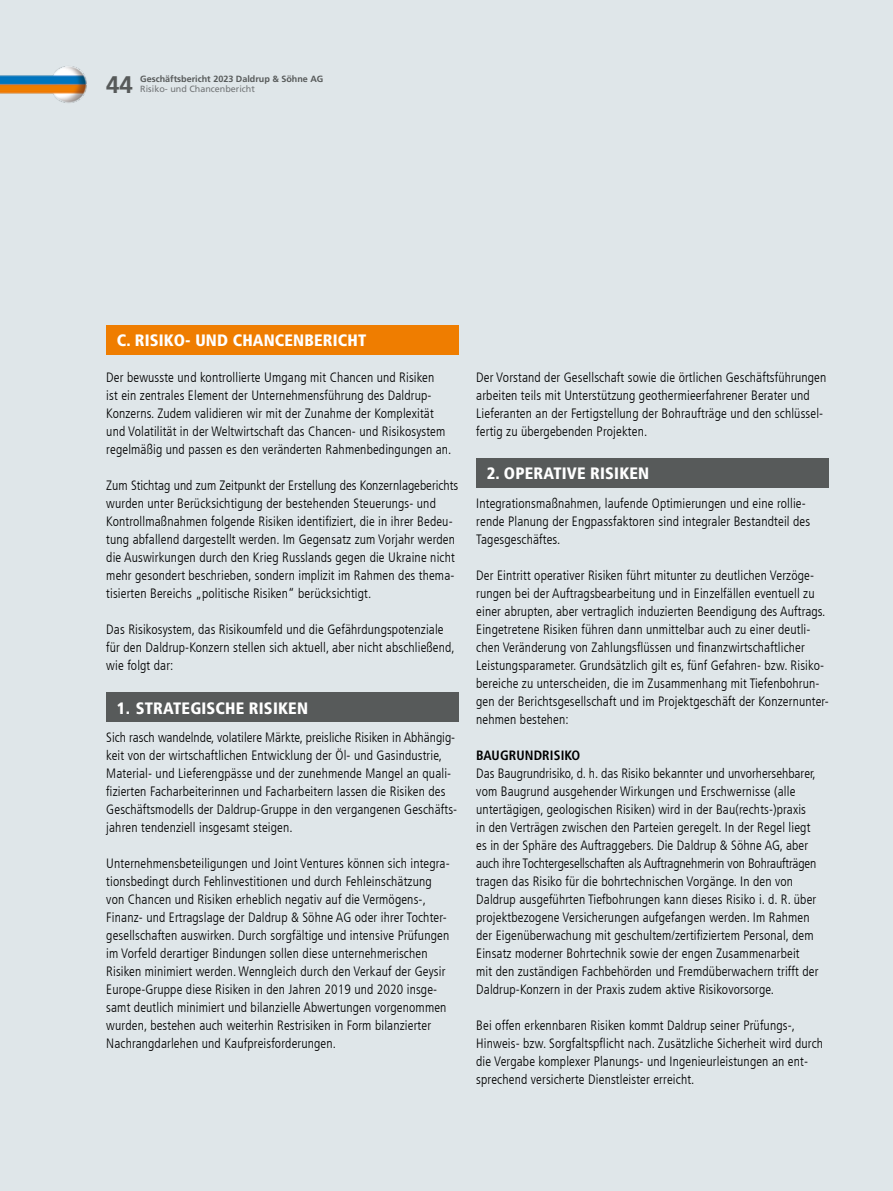
<style>
.page{position:relative;width:893px;height:1191px;background:#dfe6e9}
.page>*{position:absolute;margin:0;border:0;box-sizing:border-box;transform-origin:0 0}
.t1{font:700 24px "Frutiger LT Com";color:#575a5a}
.t2{font:900 condensed 16.5px "Frutiger LT Com";letter-spacing:.01em;color:#fff}
.t3{font:300 condensed 13.5px/18px "Frutiger LT Com";letter-spacing:.01em;color:#000}
.t4{font:700 condensed 13.5px "Frutiger LT Com";letter-spacing:.01em;color:#000}
.t5{font:700 9px "Frutiger LT Com";color:#575a5a}
.t6{font:9px "Frutiger LT Com";color:#727577}
</style>
<div class="page">
<img style="left:0;top:66px;width:87px;height:37px">
<div style="left:106px;top:325px;width:353px;height:29px;background:#ef7d00"></div>
<div style="left:106px;top:692px;width:353px;height:30px;background:#575a5a"></div>
<div style="left:476px;top:458px;width:353px;height:30px;background:#575a5a"></div>
<h1 class="t1" style="left:106px;top:70px;width:28px">44</h1>
<p class="t5" style="left:140px;top:74px;width:185px">Geschäftsbericht 2023 Daldrup &amp; Söhne AG</p>
<p class="t6" style="left:140px;top:84px;width:116px">Risiko- und Chancenbericht</p>
<p class="t2" style="left:117px;top:330px;width:251px">C. RISIKO- UND CHANCENBERICHT</p>
<p class="t3" style="left:106px;top:369px;width:347px">Der bewusste und kontrollierte Umgang mit Chancen und Risiken<br>ist ein zentrales Element der Unternehmensführung des Daldrup-Konzerns. Zudem validieren wir mit der Zunahme der Komplexität und Volatilität in der Weltwirtschaft das Chancen- und Risikosystem regelmäßig und passen es den veränderten Rahmenbedingungen an.</p>
<p class="t3" style="left:106px;top:477px;width:353px">Zum Stichtag und zum Zeitpunkt der Erstellung des Konzernlageberichts wurden unter Berücksichtigung der bestehenden Steuerungs- und Kontrollmaßnahmen folgende Risiken identifiziert, die in ihrer Bedeu&shy;tung abfallend dargestellt werden. Im Gegensatz zum Vorjahr werden die Auswirkungen durch den Krieg Russlands gegen die Ukraine nicht mehr gesondert beschrieben, sondern implizit im Rahmen des thema&shy;tisierten Bereichs „politische Risiken“ berücksichtigt.</p>
<p class="t3" style="left:106px;top:621px;width:350px">Das Risikosystem, das Risikoumfeld und die Gefährdungspotenziale für den Daldrup-Konzern stellen sich aktuell, aber nicht abschließend, wie folgt dar:</p>
<p class="t2" style="left:117px;top:698px;width:193px">1. STRATEGISCHE RISIKEN</p>
<p class="t3" style="left:106px;top:729px;width:352px">Sich rasch wandelnde, volatilere Märkte, preisliche Risiken in Abhängig&shy;keit von der wirtschaftlichen Entwicklung der Öl- und Gasindustrie, Material- und Lieferengpässe und der zunehmende Mangel an quali&shy;fizierten Facharbeiterinnen und Facharbeitern lassen die Risiken des Geschäftsmodells der Daldrup-Gruppe in den vergangenen Geschäfts&shy;jahren tendenziell insgesamt steigen.</p>
<p class="t3" style="left:106px;top:855px;width:345px">Unternehmensbeteiligungen und Joint Ventures können sich integra&shy;tionsbedingt durch Fehlinvestitionen und durch Fehleinschätzung von Chancen und Risiken erheblich negativ auf die Vermögens-, Finanz- und Ertragslage der Daldrup &amp; Söhne AG oder ihrer Tochter&shy;gesellschaften auswirken. Durch sorgfältige und intensive Prüfungen im Vorfeld derartiger Bindungen sollen diese unternehmerischen Risiken minimiert werden. Wenngleich durch den Verkauf der Geysir Europe-Gruppe diese Risiken in den Jahren 2019 und 2020 insge&shy;samt deutlich minimiert und bilanzielle Abwertungen vorgenommen wurden, bestehen auch weiterhin Restrisiken in Form bilanzierter Nachrangdarlehen und Kaufpreisforderungen.</p>
<p class="t3" style="left:476px;top:369px;width:352px">Der Vorstand der Gesellschaft sowie die örtlichen Geschäftsführungen arbeiten teils mit Unterstützung geothermieerfahrener Berater und Lieferanten an der Fertigstellung der Bohraufträge und den schlüssel&shy;fertig zu übergebenden Projekten.</p>
<p class="t2" style="left:487px;top:464px;width:164px">2. OPERATIVE RISIKEN</p>
<p class="t3" style="left:476px;top:495px;width:335px">Integrationsmaßnahmen, laufende Optimierungen und eine rollie&shy;rende Planung der Engpassfaktoren sind integraler Bestandteil des<br>Tagesgeschäftes.</p>
<p class="t3" style="left:476px;top:567px;width:354px">Der Eintritt operativer Risiken führt mitunter zu deutlichen Verzöge&shy;rungen bei der Auftragsbearbeitung und in Einzelfällen eventuell zu einer abrupten, aber vertraglich induzierten Beendigung des Auftrags.<br>Eingetretene Risiken führen dann unmittelbar auch zu einer deutli&shy;chen Veränderung von Zahlungsflüssen und finanzwirtschaftlicher Leistungsparameter. Grundsätzlich gilt es, fünf Gefahren- bzw. Risiko&shy;bereiche zu unterscheiden, die im Zusammenhang mit Tiefenbohrun&shy;gen der Berichtsgesellschaft und im Projektgeschäft der Konzernunter&shy;nehmen bestehen:</p>
<p class="t4" style="left:476px;top:747px;width:105px">BAUGRUNDRISIKO</p>
<p class="t3" style="left:476px;top:765px;width:344px">Das Baugrundrisiko, d. h. das Risiko bekannter und unvorhersehbarer, vom Baugrund ausgehender Wirkungen und Erschwernisse (alle untertägigen, geologischen Risiken) wird in der Bau(rechts-)praxis in den Verträgen zwischen den Parteien geregelt. In der Regel liegt es in der Sphäre des Auftraggebers. Die Daldrup &amp; Söhne AG, aber auch ihre Tochtergesellschaften als Auftragnehmerin von Bohraufträgen tragen das Risiko für die bohrtechnischen Vorgänge. In den von Daldrup ausgeführten Tiefbohrungen kann dieses Risiko i. d. R. über projektbezogene Versicherungen aufgefangen werden. Im Rahmen der Eigenüberwachung mit geschultem/zertifiziertem Personal, dem Einsatz moderner Bohrtechnik sowie der engen Zusammenarbeit mit den zuständigen Fachbehörden und Fremdüberwachern trifft der Daldrup-Konzern in der Praxis zudem aktive Risikovorsorge.</p>
<p class="t3" style="left:476px;top:1017px;width:348px">Bei offen erkennbaren Risiken kommt Daldrup seiner Prüfungs-, Hinweis- bzw. Sorgfaltspflicht nach. Zusätzliche Sicherheit wird durch die Vergabe komplexer Planungs- und Ingenieurleistungen an ent&shy;sprechend versicherte Dienstleister erreicht.</p>
</div>
